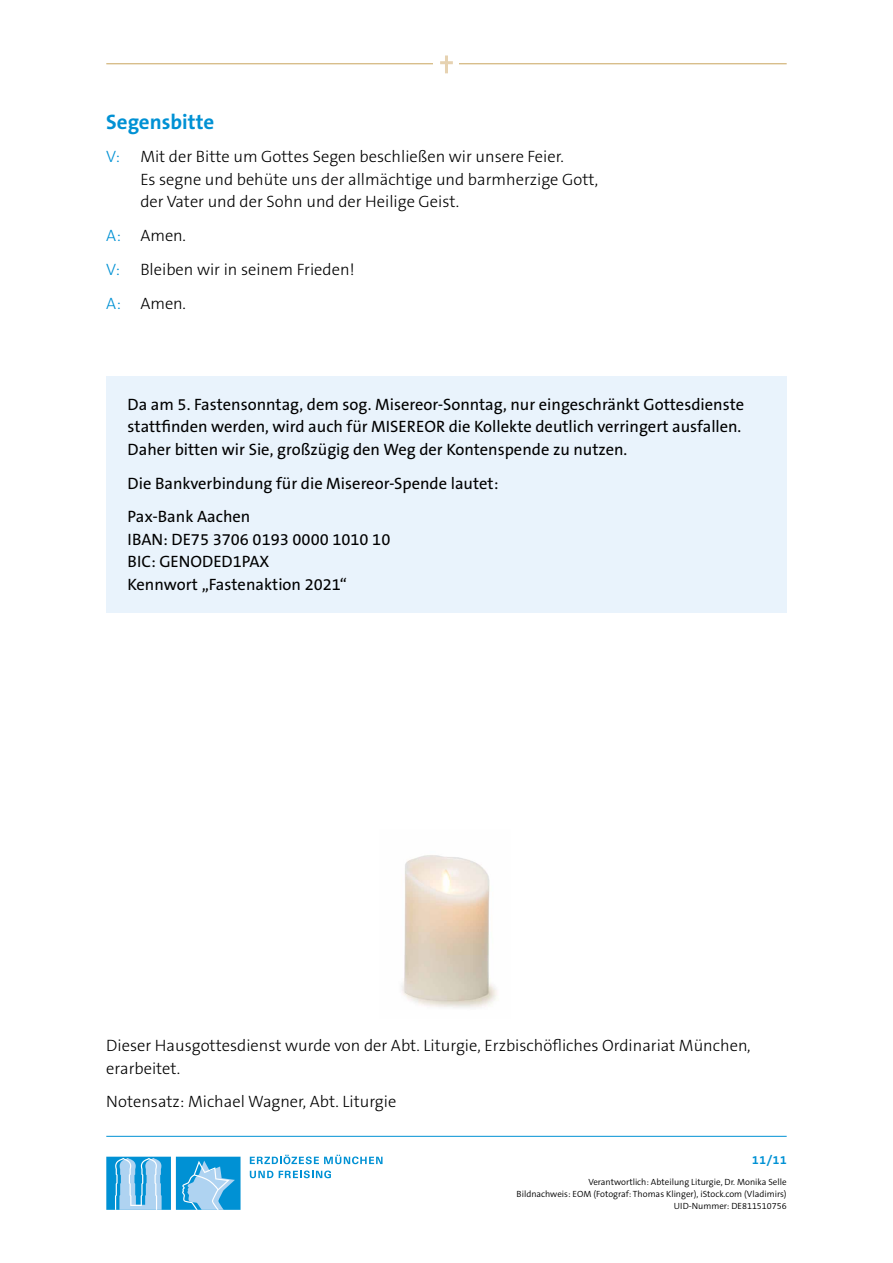
<style>
.page{position:relative;width:893px;height:1263px;background:#fff}
.page>*{position:absolute;margin:0;border:0;box-sizing:border-box;transform-origin:0 0}
.t1{font:700 21px "The Sans B W7";color:#0091d4}
.t2{font:16.5px/22.5px "The Sans B W5 Plain";color:#000}
.t3{font:300 16.5px/22.5px "The Sans B W3";color:#000}
.t4{font:700 12px "The Sans B W7";color:#0091d4}
.t5{font:300 9px/12px "The Sans B W4";color:#000;text-align:right}
.s1{color:#0091d4}
</style>
<div class="page">
<hr style="left:106px;top:63px;width:681px;height:1px;background:#caa55e">
<hr style="left:106px;top:1136px;width:681px;height:1px;background:#0091d4">
<svg style="left:250px;top:1155px;width:132px;height:9px"></svg>
<svg style="left:250px;top:1171px;width:23px;height:7px"></svg>
<svg style="left:279px;top:1170px;width:52px;height:8px"></svg>
<div style="left:106px;top:1157px;width:65px;height:53px;background:#0091d4"></div>
<svg style="left:115px;top:1158px;width:47px;height:52px"></svg>
<div style="left:176px;top:1157px;width:65px;height:53px;background:#0091d4"></div>
<svg style="left:182px;top:1160px;width:53px;height:50px"></svg>
<div style="left:433px;top:47px;width:26px;height:40px;background:#fff"></div>
<svg style="left:440px;top:61px;width:13px;height:3px"></svg>
<hr style="left:445px;top:55px;width:3px;height:18px;background:#e6d2b1">
<div style="left:106px;top:376px;width:681px;height:236px;background:#e9f3fc"></div>
<img style="left:401px;top:855px;width:96px;height:153px">
<p class="t1" style="left:106px;top:108px;width:110px">Segensbitte</p>
<p class="t3" style="left:140px;top:146px;width:459px;text-indent:-34px"><span class="s1">V:</span> Mit der Bitte um Gottes Segen beschließen wir unsere Feier.<br>Es segne und behüte uns der allmächtige und barmherzige Gott, der Vater und der Sohn und der Heilige Geist.</p>
<p class="t3" style="left:106px;top:219px;width:250px;line-height:33.8px"><span class="s1">A:</span> Amen.<br><span class="s1">V:</span> Bleiben wir in seinem Frieden!<br><span class="s1">A:</span> Amen.</p>
<p class="t2" style="left:128px;top:393px;width:618px">Da am 5. Fastensonntag, dem sog. Misereor-Sonntag, nur eingeschränkt Gottesdienste stattfinden werden, wird auch für MISEREOR die Kollekte deutlich verringert ausfallen.<br>Daher bitten wir Sie, großzügig den Weg der Kontenspende zu nutzen.</p>
<p class="t2" style="left:128px;top:466px;width:372px;line-height:33.8px">Die Bankverbindung für die Misereor-Spende lautet:<br>Pax-Bank Aachen</p>
<p class="t2" style="left:128px;top:528px;width:264px">IBAN: DE75 3706 0193 0000 1010 10<br>BIC: GENODED1PAX<br>Kennwort „Fastenaktion 2021“</p>
<p class="t3" style="left:106px;top:1034px;width:646px">Dieser Hausgottesdienst wurde von der Abt. Liturgie, Erzbischöfliches Ordinariat München, erarbeitet.</p>
<p class="t3" style="left:106px;top:1091px;width:291px">Notensatz: Michael Wagner, Abt. Liturgie</p>
<p class="t4" style="left:752px;top:1152px;width:36px">11/11</p>
<p class="t5" style="left:517px;top:1176px;width:272px">Verantwortlich: Abteilung Liturgie, Dr. Monika Selle<br>Bildnachweis: EOM (Fotograf: Thomas Klinger), iStock.com (Vladimirs)<br>UID-Nummer: DE811510756</p>
</div>
